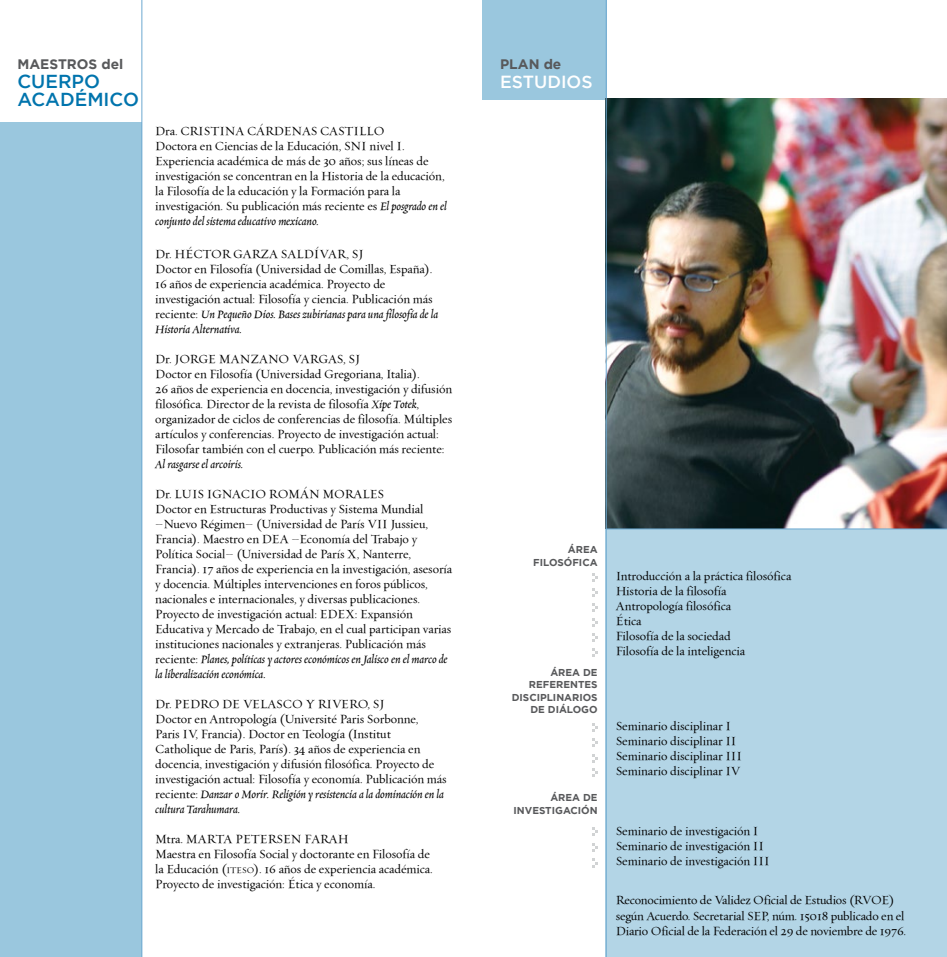
<style>
.page{position:relative;width:947px;height:957px;background:#fff}
.page>*{position:absolute;margin:0;border:0;box-sizing:border-box;transform-origin:0 0}
.t1{font:500 18.75px/18.8px "Gotham";color:#0074ad}
.t2{font:500 17.5px "Gotham";color:#fff}
.t3{font:700 13.75px "Gotham";color:#58595b}
.t4{font:12.5px/15px "Requiem Text HTF Roman";letter-spacing:-.005em;color:#000}
.t5{font:12.5px/15px "Requiem Text HTF Italic";letter-spacing:-.005em;color:#000}
.t6{font:700 10px/12.5px "Gotham";color:#58595b;text-align:right}
.s1{font-family:"Requiem Text HTF Italic"}
.s2{font-family:"Requiem Text HTF Roman"}
.s3{font-size:8.75px}
</style>
<div class="page">
<div style="left:0;top:122px;width:141px;height:835px;background:#9ac7de"></div>
<div style="left:482px;top:0;width:124px;height:100px;background:#9ac7de"></div>
<div style="left:605px;top:521px;width:341px;height:436px;background:#b3d5e6"></div>
<hr style="left:141px;top:0;width:1px;height:957px;background:#6ca8d0">
<svg style="left:592px;top:573px;width:5px;height:9px"></svg>
<svg style="left:592px;top:588px;width:5px;height:9px"></svg>
<svg style="left:592px;top:603px;width:5px;height:9px"></svg>
<svg style="left:592px;top:618px;width:5px;height:9px"></svg>
<img style="left:606px;top:99px;width:340px;height:429px">
<hr style="left:605px;top:528px;width:341px;height:1px;background:#6ca8d0">
<hr style="left:605px;top:0;width:1px;height:957px;background:#6ca8d0">
<svg style="left:592px;top:633px;width:5px;height:9px"></svg>
<svg style="left:592px;top:648px;width:5px;height:9px"></svg>
<svg style="left:592px;top:723px;width:5px;height:8px"></svg>
<svg style="left:592px;top:738px;width:5px;height:9px"></svg>
<svg style="left:592px;top:754px;width:5px;height:8px"></svg>
<svg style="left:592px;top:768px;width:5px;height:9px"></svg>
<svg style="left:592px;top:827px;width:5px;height:8px"></svg>
<svg style="left:592px;top:843px;width:5px;height:9px"></svg>
<svg style="left:592px;top:858px;width:5px;height:9px"></svg>
<p class="t3" style="left:17px;top:56px;width:107px">MAESTROS del</p>
<h1 class="t1" style="left:17px;top:71px;width:123px">CUERPO<br>ACADÉMICO</h1>
<p class="t4" style="left:155px;top:123px;width:293px">Dra. CRISTINA CÁRDENAS CASTILLO<br>Doctora en Ciencias de la Educación, SNI nivel I.<br>Experiencia académica de más de 30 años; sus líneas de investigación se concentran en la Historia de la educación, la Filosofía de la educación y la Formación para la investigación. Su publicación más reciente es <span class="s1">El posgrado en el</span></p>
<p class="t5" style="left:155px;top:214px;width:165px">conjunto del sistema educativo mexicano.</p>
<p class="t4" style="left:155px;top:246px;width:278px">Dr. HÉCTOR GARZA SALDÍVAR, SJ<br>Doctor en Filosofía (Universidad de Comillas, España).<br>16 años de experiencia académica. Proyecto de investigación actual: Filosofía y ciencia. Publicación más</p>
<p class="t5" style="left:155px;top:307px;width:284px"><span class="s2">reciente:</span> Un Pequeño Dios. Bases zubirianas para una filosofía de la<br>Historia Alternativa.</p>
<p class="t4" style="left:155px;top:351px;width:298px">Dr. JORGE MANZANO VARGAS, SJ<br>Doctor en Filosofía (Universidad Gregoriana, Italia).<br>26 años de experiencia en docencia, investigación y difusión filosófica. Director de la revista de filosofía <span class="s1">Xipe Totek</span>, organizador de ciclos de conferencias de filosofía. Múltiples artículos y conferencias. Proyecto de investigación actual:<br>Filosofar también con el cuerpo. Publicación más reciente:</p>
<p class="t5" style="left:155px;top:457px;width:89px">Al rasgarse el arcoiris.</p>
<p class="t4" style="left:155px;top:486px;width:298px">Dr. LUIS IGNACIO ROMÁN MORALES<br>Doctor en Estructuras Productivas y Sistema Mundial –Nuevo Régimen– (Universidad de París VII Jussieu, Francia). Maestro en DEA –Economía del Trabajo y Política Social– (Universidad de París X, Nanterre, Francia). 17 años de experiencia en la investigación, asesoría y docencia. Múltiples intervenciones en foros públicos, nacionales e internacionales, y diversas publicaciones.<br>Proyecto de investigación actual: EDEX: Expansión Educativa y Mercado de Trabajo, en el cual participan varias instituciones nacionales y extranjeras. Publicación más</p>
<p class="t5" style="left:155px;top:652px;width:294px"><span class="s2">reciente:</span> Planes, políticas y actores económicos en Jalisco en el marco de la liberalización económica.</p>
<p class="t4" style="left:155px;top:696px;width:292px">Dr. PEDRO DE VELASCO Y RIVERO, SJ<br>Doctor en Antropología (Université Paris Sorbonne,<br>Paris IV, Francia). Doctor en Teología (Institut Catholique de Paris, París). 34 años de experiencia en docencia, investigación y difusión filosófica. Proyecto de investigación actual: Filosofía y economía. Publicación más</p>
<p class="t5" style="left:155px;top:787px;width:290px"><span class="s2">reciente:</span> Danzar o Morir. Religión y resistencia a la dominación en la cultura Tarahumara.</p>
<p class="t4" style="left:155px;top:831px;width:279px">Mtra. MARTA PETERSEN FARAH<br>Maestra en Filosofía Social y doctorante en Filosofía de la Educación (<span class="s3">ITESO</span>). 16 años de experiencia académica.<br>Proyecto de investigación: Ética y economía.</p>
<p class="t3" style="left:500px;top:56px;width:63px">PLAN de</p>
<h2 class="t2" style="left:500px;top:72px;width:94px">ESTUDIOS</h2>
<p class="t6" style="left:533px;top:543px;width:66px">ÁREA<br>FILOSÓFICA</p>
<p class="t6" style="left:511px;top:666px;width:87px">ÁREA DE<br>REFERENTES<br>DISCIPLINARIOS<br>DE DIÁLOGO</p>
<p class="t6" style="left:513px;top:791px;width:85px">ÁREA DE<br>INVESTIGACIÓN</p>
<p class="t4" style="left:615px;top:569px;width:177px">Introducción a la práctica filosófica<br>Historia de la filosofía<br>Antropología filosófica<br>Ética<br>Filosofía de la sociedad<br>Filosofía de la inteligencia</p>
<p class="t4" style="left:615px;top:719px;width:128px">Seminario disciplinar I<br>Seminario disciplinar II<br>Seminario disciplinar III<br>Seminario disciplinar IV</p>
<p class="t4" style="left:615px;top:824px;width:155px">Seminario de investigación I<br>Seminario de investigación II<br>Seminario de investigación III</p>
<p class="t4" style="left:615px;top:893px;width:291px">Reconocimiento de Validez Oficial de Estudios (RVOE) según Acuerdo. Secretarial SEP, núm. 15018 publicado en el<br>Diario Oficial de la Federación el 29 de noviembre de 1976.</p>
</div>
